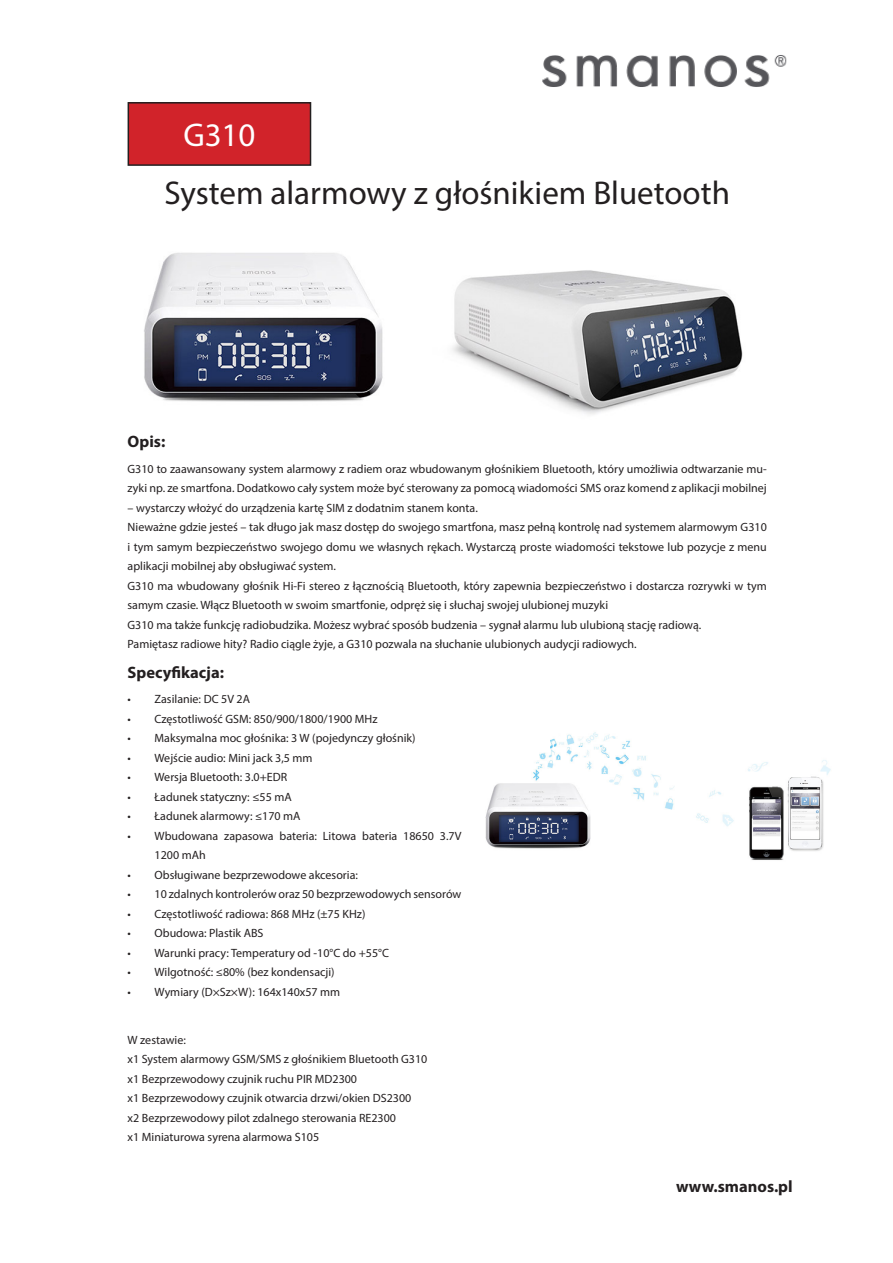
<style>
.page{position:relative;width:893px;height:1263px;background:#fff}
.page>*{position:absolute;margin:0;border:0;box-sizing:border-box;transform-origin:0 0}
.NAZWA_PRODUKTU{font:33px "Myriad Pro";color:#231f20}
.NAZWA_PRODUKTU-2{font:33px "Myriad Pro";color:#fff}
.NAGŁÓWEK{font:700 16.5px "Myriad Pro";color:#231f20}
.TEKST_DLA_KAMERY_IP6{font:12px/19.5px "Myriad Pro";color:#231f20}
</style>
<div class="page">
<div style="left:128px;top:103px;width:182px;height:62px;background:#d1232a"></div>
<div style="left:128px;top:102px;width:183px;height:64px;border:2px solid #231f20"></div>
<img style="left:144px;top:253px;width:599px;height:161px">
<img style="left:486px;top:732px;width:345px;height:128px">
<img style="left:543px;top:55px;width:244px;height:32px">
<p class="NAZWA_PRODUKTU-2" style="left:183px;top:115px;width:74px">G310</p>
<p class="NAZWA_PRODUKTU" style="left:164px;top:173px;width:567px">System alarmowy z głośnikiem Bluetooth</p>
<p class="NAGŁÓWEK" style="left:128px;top:431px;width:39px">Opis:</p>
<p class="TEKST_DLA_KAMERY_IP6" style="left:128px;top:459px;width:641px">G310 to zaawansowany system alarmowy z radiem oraz wbudowanym głośnikiem Bluetooth, który umożliwia odtwarzanie mu&shy;zyki np. ze smartfona. Dodatkowo cały system może być sterowany za pomocą wiadomości SMS oraz komend z aplikacji mobilnej</p>
<p class="TEKST_DLA_KAMERY_IP6" style="left:128px;top:498px;width:352px">– wystarczy włożyć do urządzenia kartę SIM z dodatnim stanem konta.</p>
<p class="TEKST_DLA_KAMERY_IP6" style="left:128px;top:517px;width:641px;text-align:justify">Nieważne gdzie jesteś – tak długo jak masz dostęp do swojego smartfona, masz pełną kontrolę nad systemem alarmowym G310 i tym samym bezpieczeństwo swojego domu we własnych rękach. Wystarczą proste wiadomości tekstowe lub pozycje z menu aplikacji mobilnej aby obsługiwać system.</p>
<p class="TEKST_DLA_KAMERY_IP6" style="left:128px;top:576px;width:641px">G310 ma wbudowany głośnik Hi-Fi stereo z łącznością Bluetooth, który zapewnia bezpieczeństwo i dostarcza rozrywki w tym samym czasie. Włącz Bluetooth w swoim smartfonie, odpręż się i słuchaj swojej ulubionej muzyki</p>
<p class="TEKST_DLA_KAMERY_IP6" style="left:128px;top:615px;width:575px">G310 ma także funkcję radiobudzika. Możesz wybrać sposób budzenia – sygnał alarmu lub ulubioną stację radiową.</p>
<p class="TEKST_DLA_KAMERY_IP6" style="left:128px;top:634px;width:511px">Pamiętasz radiowe hity? Radio ciągle żyje, a G310 pozwala na słuchanie ulubionych audycji radiowych.</p>
<p class="NAGŁÓWEK" style="left:128px;top:661px;width:98px">Specyfikacja:</p>
<p class="TEKST_DLA_KAMERY_IP6" style="left:128px;top:689px;width:124px">• Zasilanie: DC 5V 2A</p>
<p class="TEKST_DLA_KAMERY_IP6" style="left:128px;top:709px;width:252px">• Częstotliwość GSM: 850/900/1800/1900 MHz</p>
<p class="TEKST_DLA_KAMERY_IP6" style="left:128px;top:728px;width:289px">• Maksymalna moc głośnika: 3 W (pojedynczy głośnik)</p>
<p class="TEKST_DLA_KAMERY_IP6" style="left:128px;top:748px;width:186px">• Wejście audio: Mini jack 3,5 mm</p>
<p class="TEKST_DLA_KAMERY_IP6" style="left:128px;top:767px;width:161px">• Wersja Bluetooth: 3.0+EDR</p>
<p class="TEKST_DLA_KAMERY_IP6" style="left:128px;top:787px;width:166px">• Ładunek statyczny: ≤55 mA</p>
<p class="TEKST_DLA_KAMERY_IP6" style="left:128px;top:806px;width:175px">• Ładunek alarmowy: ≤170 mA</p>
<p class="TEKST_DLA_KAMERY_IP6" style="left:155px;top:826px;width:308px;text-indent:-27px">• Wbudowana zapasowa bateria: Litowa bateria 18650 3.7V<br>1200 mAh</p>
<p class="TEKST_DLA_KAMERY_IP6" style="left:128px;top:865px;width:232px">• Obsługiwane bezprzewodowe akcesoria:</p>
<p class="TEKST_DLA_KAMERY_IP6" style="left:128px;top:884px;width:335px">• 10 zdalnych kontrolerów oraz 50 bezprzewodowych sensorów</p>
<p class="TEKST_DLA_KAMERY_IP6" style="left:128px;top:904px;width:239px">• Częstotliwość radiowa: 868 MHz (±75 KHz)</p>
<p class="TEKST_DLA_KAMERY_IP6" style="left:128px;top:923px;width:137px">• Obudowa: Plastik ABS</p>
<p class="TEKST_DLA_KAMERY_IP6" style="left:128px;top:943px;width:263px">• Warunki pracy: Temperatury od -10°C do +55°C</p>
<p class="TEKST_DLA_KAMERY_IP6" style="left:128px;top:962px;width:209px">• Wilgotność: ≤80% (bez kondensacji)</p>
<p class="TEKST_DLA_KAMERY_IP6" style="left:128px;top:982px;width:214px">• Wymiary (D×Sz×W): 164x140x57 mm</p>
<p class="TEKST_DLA_KAMERY_IP6" style="left:128px;top:1030px;width:60px">W zestawie:</p>
<p class="TEKST_DLA_KAMERY_IP6" style="left:128px;top:1049px;width:301px">x1 System alarmowy GSM/SMS z głośnikiem Bluetooth G310</p>
<p class="TEKST_DLA_KAMERY_IP6" style="left:128px;top:1069px;width:231px">x1 Bezprzewodowy czujnik ruchu PIR MD2300</p>
<p class="TEKST_DLA_KAMERY_IP6" style="left:128px;top:1088px;width:285px">x1 Bezprzewodowy czujnik otwarcia drzwi/okien DS2300</p>
<p class="TEKST_DLA_KAMERY_IP6" style="left:128px;top:1108px;width:270px">x2 Bezprzewodowy pilot zdalnego sterowania RE2300</p>
<p class="TEKST_DLA_KAMERY_IP6" style="left:128px;top:1127px;width:193px">x1 Miniaturowa syrena alarmowa S105</p>
<p class="NAGŁÓWEK" style="left:676px;top:1176px;width:118px">www.smanos.pl</p>
</div>
